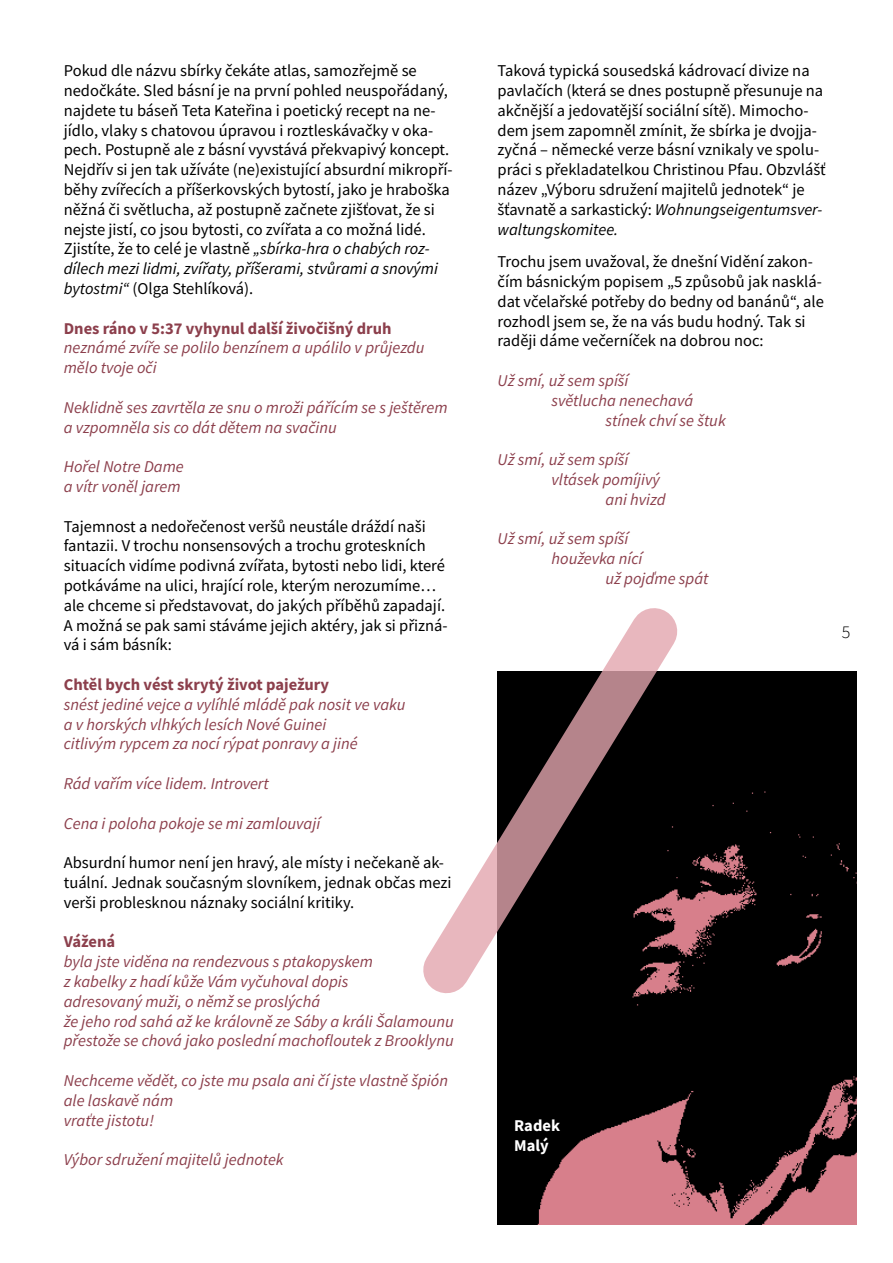
<style>
.page{position:relative;width:893px;height:1263px;background:#fff}
.page>*{position:absolute;margin:0;border:0;box-sizing:border-box;transform-origin:0 0}
.t1{font:300 18px "Source Sans Pro";color:#000}
.t2{font:16.5px/19.8px "Source Sans Pro";color:#000}
.t3{font:italic 16.5px/19.8px "Source Sans Pro";color:#8c3f4c}
.t4{font:700 16.5px "Source Sans Pro";color:#8c3f4c}
.t5{font:700 16.5px/19.8px "Source Sans Pro";color:#fff}
.s1{font-style:italic}
</style>
<div class="page">
<img style="left:497px;top:672px;width:360px;height:553px">
<svg style="left:423px;top:608px;width:271px;height:406px"></svg>
<p class="t2" style="left:64px;top:61px;width:390px">Pokud dle názvu sbírky čekáte atlas, samozřejmě se nedočkáte. Sled básní je na první pohled neuspořádaný, najdete tu báseň Teta Kateřina i poetický recept na ne&shy;jídlo, vlaky s chatovou úpravou i roztleskávačky v oka&shy;pech. Postupně ale z básní vyvstává překvapivý koncept.<br>Nejdřív si jen tak užíváte (ne)existující absurdní mikropří&shy;běhy zvířecích a příšerkovských bytostí, jako je hraboška něžná či světlucha, až postupně začnete zjišťovat, že si nejste jistí, co jsou bytosti, co zvířata a co možná lidé.<br>Zjistíte, že to celé je vlastně <span class="s1">„sbírka-hra o chabých roz&shy;dílech mezi lidmi, zvířaty, příšerami, stvůrami a snovými bytostmi“</span> (Olga Stehlíková).</p>
<p class="t4" style="left:64px;top:317px;width:329px">Dnes ráno v 5:37 vyhynul další živočišný druh</p>
<p class="t3" style="left:64px;top:338px;width:362px">neznámé zvíře se polilo benzínem a upálilo v průjezdu mělo tvoje oči</p>
<p class="t3" style="left:64px;top:397px;width:385px">Neklidně ses zavrtěla ze snu o mroži pářícím se s ještěrem a vzpomněla sis co dát dětem na svačinu</p>
<p class="t3" style="left:64px;top:457px;width:122px">Hořel Notre Dame a vítr voněl jarem</p>
<p class="t2" style="left:64px;top:516px;width:385px">Tajemnost a nedořečenost veršů neustále dráždí naši fantazii. V trochu nonsensových a trochu groteskních situacích vidíme podivná zvířata, bytosti nebo lidi, které potkáváme na ulici, hrající role, kterým nerozumíme… ale chceme si představovat, do jakých příběhů zapadají.<br>A možná se pak sami stáváme jejich aktéry, jak si přizná&shy;vá i sám básník:</p>
<p class="t4" style="left:64px;top:673px;width:267px">Chtěl bych vést skrytý život paježury</p>
<p class="t3" style="left:64px;top:694px;width:343px">snést jediné vejce a vylíhlé mládě pak nosit ve vaku a v horských vlhkých lesích Nové Guinei<br>citlivým rypcem za nocí rýpat ponravy a jiné</p>
<p class="t3" style="left:64px;top:773px;width:207px">Rád vařím více lidem. Introvert</p>
<p class="t3" style="left:64px;top:813px;width:258px">Cena i poloha pokoje se mi zamlouvají</p>
<p class="t2" style="left:64px;top:853px;width:389px">Absurdní humor není jen hravý, ale místy i nečekaně ak&shy;tuální. Jednak současným slovníkem, jednak občas mezi verši problesknou náznaky sociální kritiky.</p>
<p class="t4" style="left:64px;top:931px;width:53px">Vážená</p>
<p class="t3" style="left:64px;top:952px;width:392px">byla jste viděna na rendezvous s ptakopyskem<br>z kabelky z hadí kůže Vám vyčuhoval dopis<br>adresovaný muži, o němž se proslýchá<br>že jeho rod sahá až ke královně ze Sáby a králi Šalamounu přestože se chová jako poslední machofloutek z Brooklynu</p>
<p class="t3" style="left:64px;top:1070px;width:386px">Nechceme vědět, co jste mu psala ani čí jste vlastně špión ale laskavě nám<br>vraťte jistotu!</p>
<p class="t3" style="left:64px;top:1150px;width:222px">Výbor sdružení majitelů jednotek</p>
<p class="t2" style="left:497px;top:61px;width:330px">Taková typická sousedská kádrovací divize na pavlačích (která se dnes postupně přesunuje na akčnější a jedovatější sociální sítě). Mimocho&shy;dem jsem zapomněl zmínit, že sbírka je dvojja&shy;zyčná – německé verze básní vznikaly ve spolu&shy;práci s překladatelkou Christinou Pfau. Obzvlášť název „Výboru sdružení majitelů jednotek“ je šťavnatě a sarkastický: <span class="s1">Wohnungseigentumsver&shy;waltungskomitee.</span></p>
<p class="t2" style="left:497px;top:252px;width:328px">Trochu jsem uvažoval, že dnešní Vidění zakon&shy;čím básnickým popisem „5 způsobů jak nasklá&shy;dat včelařské potřeby do bedny od banánů“, ale rozhodl jsem se, že na vás budu hodný. Tak si raději dáme večerníček na dobrou noc:</p>
<p class="t3" style="left:497px;top:370px;width:132px">Už smí, už sem spíší</p>
<p class="t3" style="left:551px;top:390px;width:143px">světlucha nenechavá</p>
<p class="t3" style="left:605px;top:410px;width:122px">stínek chví se štuk</p>
<p class="t3" style="left:497px;top:450px;width:132px">Už smí, už sem spíší</p>
<p class="t3" style="left:551px;top:469px;width:110px">vltásek pomíjivý</p>
<p class="t3" style="left:605px;top:489px;width:62px">ani hvizd</p>
<p class="t3" style="left:497px;top:529px;width:132px">Už smí, už sem spíší</p>
<p class="t3" style="left:551px;top:549px;width:92px">houževka nící</p>
<p class="t3" style="left:605px;top:568px;width:105px">už pojďme spát</p>
<p class="t1" style="left:842px;top:621px;width:10px">5</p>
<p class="t5" style="left:514px;top:1115px;width:47px">Radek<br>Malý</p>
</div>
